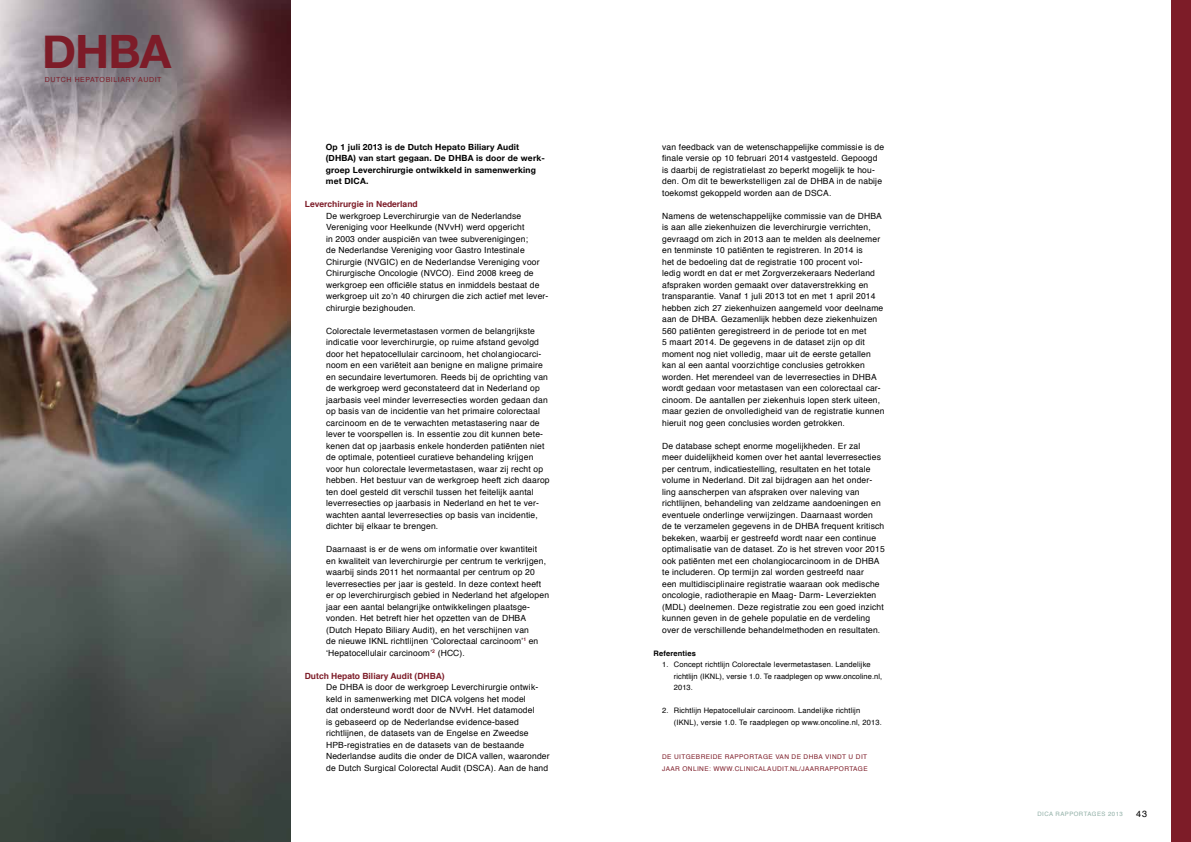
<style>
.page{position:relative;width:1191px;height:842px;background:#fff}
.page>*{position:absolute;margin:0;border:0;box-sizing:border-box;transform-origin:0 0}
.t1{font:700 46px "Helvetica Neue";color:#7d1c28}
.t2{font:9px "Helvetica";color:#000}
.t3{font:8.5px/11.5px "Helvetica";letter-spacing:.02em;color:#000}
.t4{font:700 8.5px/11.5px "Helvetica Neue";letter-spacing:.02em;color:#000}
.t5{font:700 8.5px "Helvetica";color:#7d1c28}
.t6{font:7.5px/11.5px "Helvetica";letter-spacing:.02em;color:#000}
.t7{font:700 7.5px "Helvetica";color:#000}
.t8{font:7px "Helvetica";color:#7d1c28}
.t9{font:6.5px "Helvetica";letter-spacing:.06em;color:#7d1c28}
.t10{font:6px "Helvetica";letter-spacing:.08em;color:#8faea5}
</style>
<div class="page">
<img style="left:0;top:0;width:291px;height:842px">
<div style="left:1171px;top:0;width:20px;height:842px;background:#7d1c28"></div>
<h1 class="t1" style="left:42px;top:10px;width:131px">DHBA</h1>
<p class="t8" style="left:45px;top:74px;width:12px">Dutch</p>
<p class="t8" style="left:75px;top:74px;width:12px">Hepatobiliar</p>
<p class="t8" style="left:131px;top:74px;width:18px">y Audit</p>
<p class="t4" style="left:326px;top:140px;width:221px">Op 1 juli 2013 is de Dutch Hepato Biliary Audit (DHBA) van start gegaan. De DHBA is door de werk&shy;groep Leverchirurgie ontwikkeld in samenwerking met DICA.</p>
<p class="t5" style="left:305px;top:197px;width:114px">Leverchirurgie in Nederland</p>
<p class="t3" style="left:326px;top:210px;width:224px">De werkgroep Leverchirurgie van de Nederlandse Vereniging voor Heelkunde (NVvH) werd opgericht<br>in 2003 onder auspiciën van twee subverenigingen;<br>de Nederlandse Vereniging voor Gastro Intestinale Chirurgie (NVGIC) en de Nederlandse Vereniging voor Chirurgische Oncologie (NVCO). Eind 2008 kreeg de werkgroep een officiële status en inmiddels bestaat de werkgroep uit zo’n 40 chirurgen die zich actief met lever&shy;chirurgie bezighouden.</p>
<p class="t3" style="left:326px;top:325px;width:225px">Colorectale levermetastasen vormen de belangrijkste indicatie voor leverchirurgie, op ruime afstand gevolgd door het hepatocellulair carcinoom, het cholangiocarci&shy;noom en een variëteit aan benigne en maligne primaire en secundaire levertumoren. Reeds bij de oprichting van de werkgroep werd geconstateerd dat in Nederland op jaarbasis veel minder leverresecties worden gedaan dan op basis van de incidentie van het primaire colorectaal carcinoom en de te verwachten metastasering naar de lever te voorspellen is. In essentie zou dit kunnen bete&shy;kenen dat op jaarbasis enkele honderden patiënten niet de optimale, potentieel curatieve behandeling krijgen voor hun colorectale levermetastasen, waar zij recht op hebben. Het bestuur van de werkgroep heeft zich daarop ten doel gesteld dit verschil tussen het feitelijk aantal leverresecties op jaarbasis in Nederland en het te ver&shy;wachten aantal leverresecties op basis van incidentie, dichter bij elkaar te brengen.</p>
<p class="t3" style="left:326px;top:544px;width:224px">Daarnaast is er de wens om informatie over kwantiteit<br>en kwaliteit van leverchirurgie per centrum te verkrijgen, waarbij sinds 2011 het normaantal per centrum op 20 leverresecties per jaar is gesteld. In deze context heeft er op leverchirurgisch gebied in Nederland het afgelopen jaar een aantal belangrijke ontwikkelingen plaatsge&shy;vonden. Het betreft hier het opzetten van de DHBA (Dutch Hepato Biliary Audit), en het verschijnen van<br>de nieuwe IKNL richtlijnen ‘Colorectaal carcinoom’<sup>1</sup> en ‘Hepatocellulair carcinoom’<sup>2</sup> (HCC).</p>
<p class="t5" style="left:305px;top:669px;width:141px">Dutch Hepato Biliary Audit (DHBA)</p>
<p class="t3" style="left:326px;top:682px;width:225px">De DHBA is door de werkgroep Leverchirurgie ontwik&shy;keld in samenwerking met DICA volgens het model<br>dat ondersteund wordt door de NVvH. Het datamodel<br>is gebaseerd op de Nederlandse evidence-based richtlijnen, de datasets van de Engelse en Zweedse HPB-registraties en de datasets van de bestaande Nederlandse audits die onder de DICA vallen, waaronder de Dutch Surgical Colorectal Audit (DSCA). Aan de hand</p>
<p class="t3" style="left:662px;top:141px;width:223px">van feedback van de wetenschappelijke commissie is de finale versie op 10 februari 2014 vastgesteld. Gepoogd is daarbij de registratielast zo beperkt mogelijk te hou&shy;den. Om dit te bewerkstelligen zal de DHBA in de nabije toekomst gekoppeld worden aan de DSCA.</p>
<p class="t3" style="left:662px;top:210px;width:224px">Namens de wetenschappelijke commissie van de DHBA is aan alle ziekenhuizen die leverchirurgie verrichten, gevraagd om zich in 2013 aan te melden als deelnemer en tenminste 10 patiënten te registreren. In 2014 is<br>het de bedoeling dat de registratie 100 procent vol-<br>ledig wordt en dat er met Zorgverzekeraars Nederland afspraken worden gemaakt over dataverstrekking en transparantie. Vanaf 1 juli 2013 tot en met 1 april 2014 hebben zich 27 ziekenhuizen aangemeld voor deelname aan de DHBA. Gezamenlijk hebben deze ziekenhuizen 560 patiënten geregistreerd in de periode tot en met<br>5 maart 2014. De gegevens in de dataset zijn op dit moment nog niet volledig, maar uit de eerste getallen kan al een aantal voorzichtige conclusies getrokken worden. Het merendeel van de leverresecties in DHBA wordt gedaan voor metastasen van een colorectaal car&shy;cinoom. De aantallen per ziekenhuis lopen sterk uiteen, maar gezien de onvolledigheid van de registratie kunnen hieruit nog geen conclusies worden getrokken.</p>
<p class="t3" style="left:662px;top:440px;width:224px">De database schept enorme mogelijkheden. Er zal<br>meer duidelijkheid komen over het aantal leverresecties per centrum, indicatiestelling, resultaten en het totale volume in Nederland. Dit zal bijdragen aan het onder&shy;ling aanscherpen van afspraken over naleving van richtlijnen, behandeling van zeldzame aandoeningen en eventuele onderlinge verwijzingen. Daarnaast worden<br>de te verzamelen gegevens in de DHBA frequent kritisch bekeken, waarbij er gestreefd wordt naar een continue optimalisatie van de dataset. Zo is het streven voor 2015 ook patiënten met een cholangiocarcinoom in de DHBA te includeren. Op termijn zal worden gestreefd naar<br>een multidisciplinaire registratie waaraan ook medische oncologie, radiotherapie en Maag- Darm- Leverziekten (MDL) deelnemen. Deze registratie zou een goed inzicht kunnen geven in de gehele populatie en de verdeling over de verschillende behandelmethoden en resultaten.</p>
<p class="t7" style="left:653px;top:647px;width:44px">Referenties</p>
<p class="t6" style="left:674px;top:659px;width:210px;text-indent:-12px">1. Concept richtlijn Colorectale levermetastasen. Landelijke richtlijn (IKNL), versie 1.0. Te raadplegen op www.oncoline.nl,<br>2013.</p>
<p class="t6" style="left:674px;top:705px;width:209px;text-indent:-12px">2. Richtlijn Hepatocellulair carcinoom. Landelijke richtlijn (IKNL), versie 1.0. Te raadplegen op www.oncoline.nl, 2013.</p>
<p class="t9" style="left:662px;top:752px;width:18px">De uitgebreide</p>
<p class="t9" style="left:724px;top:752px;width:6px">rapportage</p>
<p class="t9" style="left:775px;top:752px;width:6px">van</p>
<p class="t9" style="left:791px;top:752px;width:39px">de DHBA vindt</p>
<p class="t9" style="left:848px;top:752px;width:12px">u dit</p>
<p class="t9" style="left:662px;top:763px;width:6px">jaar</p>
<p class="t9" style="left:682px;top:763px;width:6px">online</p>
<p class="t9" style="left:709px;top:763px;width:12px">: www</p>
<p class="t9" style="left:732px;top:763px;width:8px">.clinicalaudit</p>
<p class="t9" style="left:788px;top:763px;width:20px">.nl/jaarrapportage</p>
<p class="t10" style="left:1037px;top:809px;width:24px">DICA rapportages</p>
<p class="t10" style="left:1108px;top:809px;width:16px">2013</p>
<p class="t2" style="left:1136px;top:807px;width:12px">43</p>
</div>
